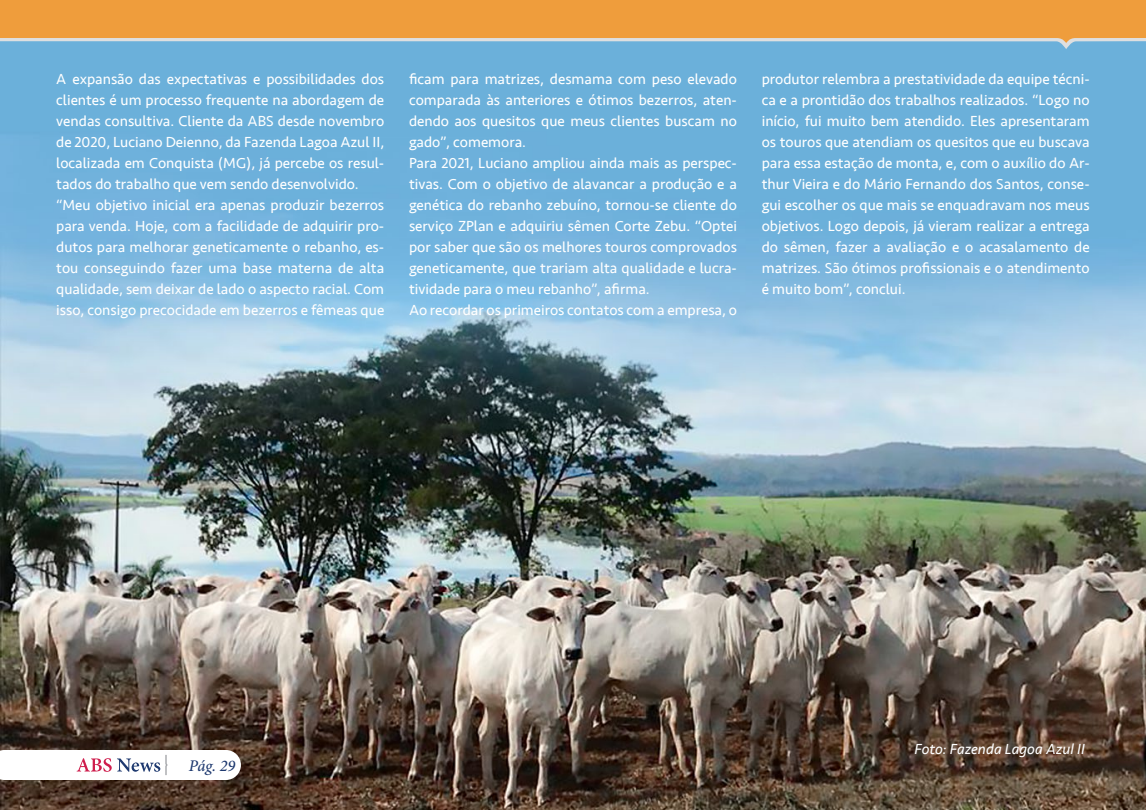
<style>
.page{position:relative;width:1146px;height:810px;background:#fff}
.page>*{position:absolute;margin:0;border:0;box-sizing:border-box;transform-origin:0 0}
.t1{font:italic 500 16.27px "Minion Pro";color:#1e396f}
.t2{font:15px/21px "Seravek";color:#fff}
.t3{font:italic 15px "Seravek";color:#fff}
</style>
<div class="page">
<img style="left:0;top:49px;width:1145px;height:761px">
<div style="left:0;top:0;width:1145px;height:38px;background:#ef9d3c"></div>
<svg style="left:0;top:38px;width:1145px;height:11px;background:#8dbddb"></svg>
<svg style="left:0;top:750px;width:241px;height:30px"></svg>
<p class="t2" style="left:56px;top:69px;width:329px">A expansão das expectativas e possibilidades dos clientes é um processo frequente na abordagem de vendas consultiva. Cliente da ABS desde novembro de 2020, Luciano Deienno, da Fazenda Lagoa Azul II, localizada em Conquista (MG), já percebe os resul&shy;tados do trabalho que vem sendo desenvolvido. “Meu objetivo inicial era apenas produzir bezerros para venda. Hoje, com a facilidade de adquirir pro&shy;dutos para melhorar geneticamente o rebanho, es&shy;tou conseguindo fazer uma base materna de alta qualidade, sem deixar de lado o aspecto racial. Com isso, consigo precocidade em bezerros e fêmeas que</p>
<p class="t2" style="left:409px;top:69px;width:329px">ficam para matrizes, desmama com peso elevado comparada às anteriores e ótimos bezerros, aten&shy;dendo aos quesitos que meus clientes buscam no gado”, comemora.<br>Para 2021, Luciano ampliou ainda mais as perspec&shy;tivas. Com o objetivo de alavancar a produção e a genética do rebanho zebuíno, tornou-se cliente do serviço ZPlan e adquiriu sêmen Corte Zebu. “Optei por saber que são os melhores touros comprovados geneticamente, que trariam alta qualidade e lucra&shy;tividade para o meu rebanho”, afirma.<br>Ao recordar os primeiros contatos com a empresa, o</p>
<p class="t2" style="left:761px;top:69px;width:329px;text-align:justify">produtor relembra a prestatividade da equipe técni&shy;ca e a prontidão dos trabalhos realizados. “Logo no início, fui muito bem atendido. Eles apresentaram os touros que atendiam os quesitos que eu buscava para essa estação de monta, e, com o auxílio do Ar&shy;thur Vieira e do Mário Fernando dos Santos, conse&shy;gui escolher os que mais se enquadravam nos meus objetivos. Logo depois, já vieram realizar a entrega do sêmen, fazer a avaliação e o acasalamento de matrizes. São ótimos profissionais e o atendimento é muito bom”, conclui.</p>
<p class="t1" style="left:189px;top:755px;width:48px">Pág. 29</p>
<p class="t3" style="left:914px;top:737px;width:172px">Foto: Fazenda Lagoa Azul II</p>
</div>
